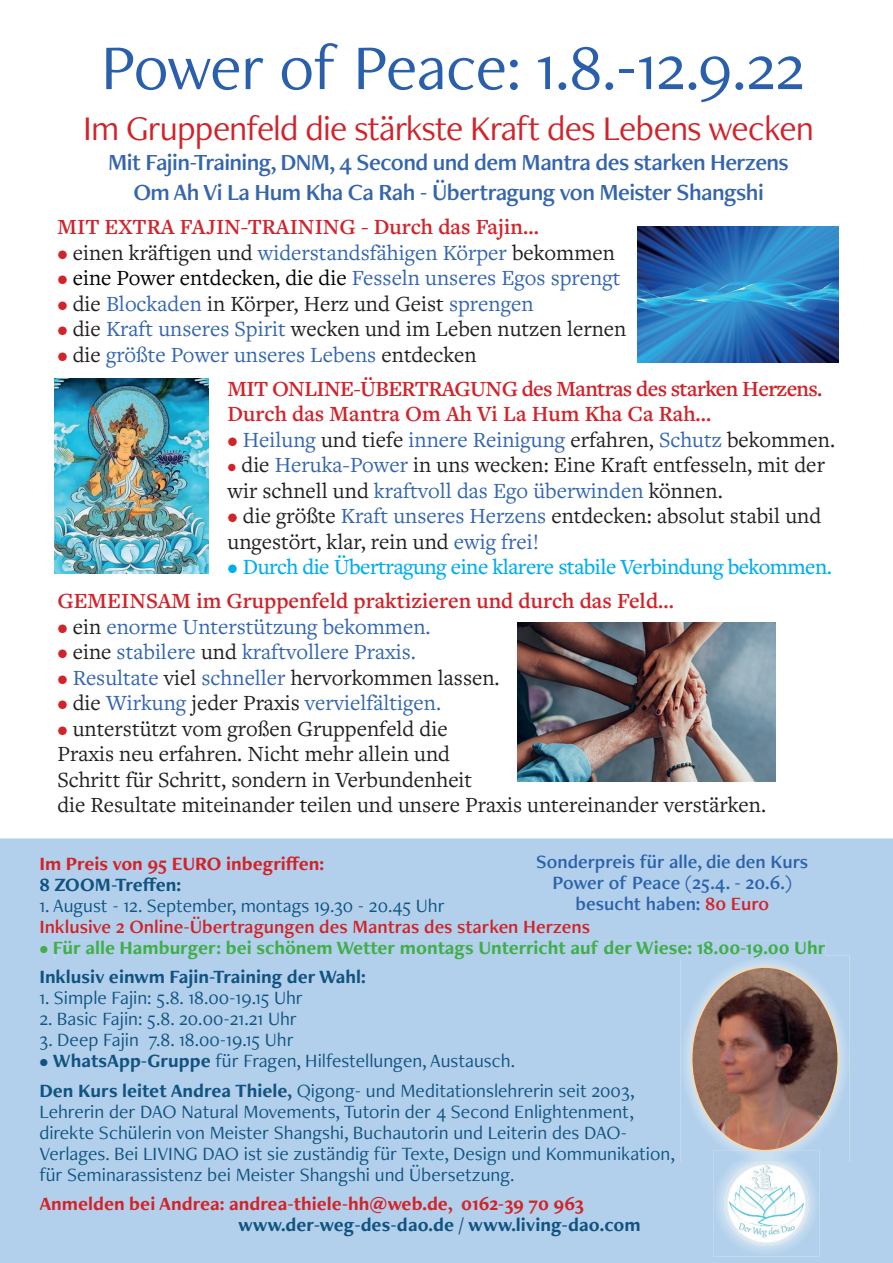
<style>
.page{position:relative;width:893px;height:1263px;background:#fff}
.page>*{position:absolute;margin:0;border:0;box-sizing:border-box;transform-origin:0 0}
.t1{font:66px "Freight Neo Pro";letter-spacing:-.01em;color:#2a5fab}
.t2{font:36px "Freight Neo Pro";letter-spacing:-.025em;color:#d1232a}
.t3{font:24px/30px "Freight Neo Pro Semi";letter-spacing:-.025em;color:#3465ad;text-align:center}
.t4{font:22.5px/25.5px "Freight Text Pro";color:#231f20}
.t5{font:22.5px "Freight Text Pro";color:#3365b0}
.t6{font:600 22.5px "Freight Text Pro";color:#d1232a}
.t7{font:600 22.5px/34px "Freight Text Pro";letter-spacing:-.03em;color:#d1232a}
.t8{font:500 22.5px "Freight Text Pro";letter-spacing:-.025em;color:#00aeef}
.t9{font:22.5px "Freight Text Pro";color:#000}
.t10{font:19.5px/21px "Freight Neo Pro";color:#115380}
.t11{font:700 19.5px/29.5px "Freight Neo Pro";color:#40ae49}
.t12{font:700 19.5px "Freight Neo Pro";color:#d1232a}
.t13{font:19.5px/21px "Freight Neo Pro Semi";color:#2c62ab;text-align:center}
.t14{font:19.5px "Freight Neo Pro Semi";color:#d12329}
.t15{font:700 19.5px "Freight Neo Pro";color:#115380}
.s1{color:#d1232a}
.s2{color:#3365b0}
.s3{font-weight:400}
.s4{font-weight:400;color:#231f20}
.s5{font-weight:400;color:#3365b0}
.s6{color:#231f20}
.s7{font-size:19.5px;color:#d1232a}
.s8{color:#115380}
.s9{font-weight:700}
</style>
<div class="page">
<div style="left:0;top:838px;width:893px;height:425px;background:#b2d0eb"></div>
<div style="left:54px;top:940px;width:771px;height:19px;background:#b2d0eb"></div>
<img style="left:713px;top:1162px;width:106px;height:94px">
<img style="left:680px;top:956px;width:169px;height:206px">
<img style="left:680px;top:956px;width:145px;height:3px">
<svg style="left:724px;top:1161px;width:85px;height:85px"></svg>
<img style="left:692px;top:967px;width:146px;height:183px">
<img style="left:517px;top:623px;width:258px;height:158px">
<img style="left:54px;top:378px;width:154px;height:196px">
<img style="left:637px;top:226px;width:201px;height:136px">
<h1 class="t1" style="left:101px;top:23px;width:705px">Power of Peace: 1.8.-12.9.22</h1>
<h2 class="t2" style="left:83px;top:104px;width:732px">Im Gruppenfeld die stärkste Kraft des Lebens wecken</h2>
<p class="t3" style="left:108px;top:147px;width:682px">Mit Fajin-Training, DNM, 4 Second und dem Mantra des starken Herzens<br>Om Ah Vi La Hum Kha Ca Rah - Übertragung von Meister Shangshi</p>
<p class="t6" style="left:57px;top:212px;width:483px">MIT EXTRA FAJIN-TRAINING - Durch das Fajin...</p>
<p class="t4" style="left:57px;top:239px;width:559px"><span class="s1">•</span> einen kräftigen und <span class="s2">widerstandsfähigen Körper</span> bekommen</p>
<p class="t9" style="left:57px;top:263px;width:565px"><span class="s1">•</span> eine Power entdecken, die die <span class="s2">Fesseln unseres Egos sprengt</span></p>
<p class="t4" style="left:57px;top:290px;width:478px"><span class="s1">•</span> die <span class="s2">Blockaden</span> in Körper, Herz und Geist <span class="s2">sprengen</span></p>
<p class="t4" style="left:57px;top:315px;width:571px"><span class="s1">•</span> die <span class="s2">Kraft unseres Spirit</span> wecken und im Leben nutzen lernen</p>
<p class="t7" style="left:227px;top:337px;width:597px;text-indent:-170px"><span class="s3">•</span> <span class="s4">die</span> <span class="s5">größte Power unseres Lebens</span> <span class="s4">entdecken<br></span>MIT ONLINE-ÜBERTRAGUNG des Mantras des starken Herzens.</p>
<p class="t6" style="left:227px;top:399px;width:485px">Durch das Mantra Om Ah Vi La Hum Kha Ca Rah...</p>
<p class="t5" style="left:227px;top:424px;width:609px"><span class="s1">•</span> Heilung <span class="s6">und tiefe</span> innere Reinigung <span class="s6">erfahren,</span> Schutz <span class="s6">bekommen.</span></p>
<p class="t4" style="left:227px;top:451px;width:599px"><span class="s7">•</span> die <span class="s2">Heruka-Power</span> in uns wecken: Eine Kraft entfesseln, mit der wir schnell und <span class="s2">kraftvoll das Ego überwinden</span> können.</p>
<p class="t4" style="left:227px;top:502px;width:595px"><span class="s1">•</span> die größte <span class="s2">Kraft unseres Herzens</span> entdecken: absolut stabil und ungestört, klar, rein und <span class="s2">ewig frei!</span></p>
<p class="t8" style="left:227px;top:552px;width:606px">• Durch die Übertragung eine klarere stabile Verbindung bekommen.</p>
<p class="t6" style="left:57px;top:586px;width:618px">GEMEINSAM im Gruppenfeld praktizieren und durch das Feld...</p>
<p class="t5" style="left:57px;top:612px;width:375px"><span class="s1">•</span> <span class="s6">ein</span> enorme Unterstützung bekommen.</p>
<p class="t5" style="left:57px;top:637px;width:360px"><span class="s1">•</span> <span class="s6">eine</span> stabilere <span class="s6">und</span> kraftvollere Praxis.</p>
<p class="t4" style="left:57px;top:664px;width:444px"><span class="s1">•</span> <span class="s2">Resultate</span> viel <span class="s2">schneller</span> hervorkommen lassen.</p>
<p class="t5" style="left:57px;top:688px;width:385px"><span class="s1">•</span> <span class="s6">die</span> Wirkung <span class="s6">jeder Praxis</span> vervielfältigen.</p>
<p class="t4" style="left:57px;top:715px;width:710px"><span class="s1">•</span> unterstützt vom großen Gruppenfeld die<br>Praxis neu erfahren. Nicht mehr allein und<br>Schritt für Schritt, sondern in Verbundenheit<br>die Resultate miteinander teilen und unsere Praxis untereinander verstärken.</p>
<p class="t13" style="left:536px;top:851px;width:273px">Sonderpreis für alle, die den Kurs<br>Power of Peace (25.4. - 20.6.) besucht haben: <span class="s1">80 Euro</span></p>
<p class="t12" style="left:39px;top:850px;width:286px">Im Preis von 95 EURO inbegriffen:</p>
<p class="t15" style="left:39px;top:871px;width:143px">8 ZOOM-Treffen:</p>
<p class="t10" style="left:39px;top:894px;width:407px">1. August - 12. September, montags 19.30 - 20.45 Uhr</p>
<p class="t14" style="left:39px;top:913px;width:552px">Inklusive 2 Online-Übertragungen des Mantras des starken Herzens</p>
<p class="t11" style="left:39px;top:932px;width:788px"><span class="s3">•</span> Für alle Hamburger: bei schönem Wetter montags Unterricht auf der Wiese: 18.00-19.00 Uhr<br><span class="s8">Inklusiv einwm Fajin-Training der Wahl:</span></p>
<p class="t10" style="left:39px;top:987px;width:265px">1. Simple Fajin: 5.8. 18.00-19.15 Uhr</p>
<p class="t10" style="left:39px;top:1008px;width:259px">2. Basic Fajin: 5.8. 20.00-21.21 Uhr</p>
<p class="t10" style="left:39px;top:1029px;width:256px">3. Deep Fajin 7.8. 18.00-19.15 Uhr</p>
<p class="t10" style="left:39px;top:1045px;width:597px;line-height:29.5px">• <span class="s9">WhatsApp-Gruppe</span> für Fragen, Hilfestellungen, Austausch.<br><span class="s9">Den Kurs leitet Andrea Thiele,</span> Qigong- und Meditationslehrerin seit 2003,</p>
<p class="t10" style="left:39px;top:1100px;width:637px">Lehrerin der DAO Natural Movements, Tutorin der 4 Second Enlightenment, direkte Schülerin von Meister Shangshi, Buchautorin und Leiterin des DAO-Verlages. Bei LIVING DAO ist sie zuständig für Texte, Design und Kommunikation, für Seminarassistenz bei Meister Shangshi und Übersetzung.</p>
<p class="t12" style="left:39px;top:1190px;width:546px">Anmelden bei Andrea: andrea-thiele-hh@web.de, 0162-39 70 963</p>
<p class="t15" style="left:238px;top:1211px;width:404px">www.der-weg-des-dao.de / www.living-dao.com</p>
</div>
